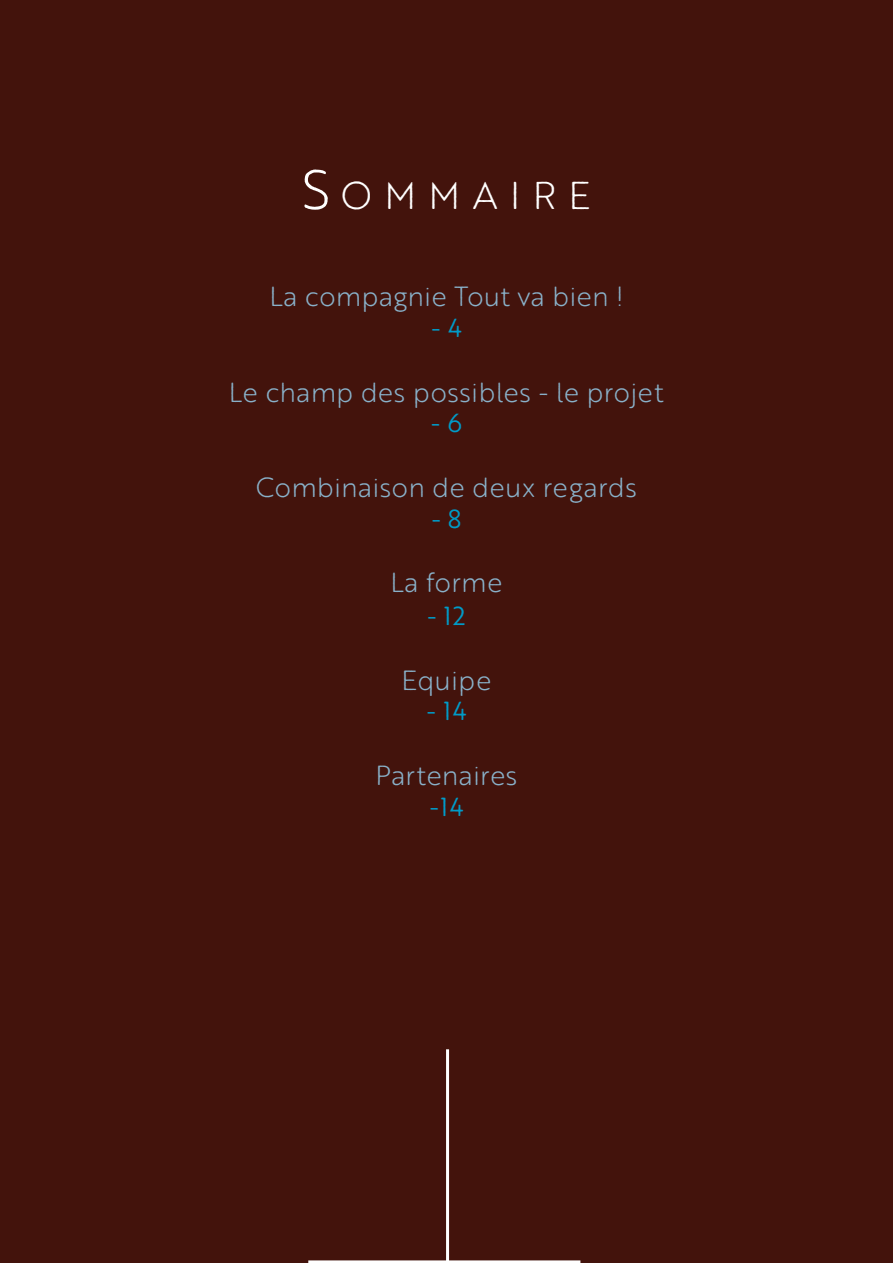
<style>
.page{position:relative;width:893px;height:1263px;background:#43130c}
.page>*{position:absolute;margin:0;border:0;box-sizing:border-box;transform-origin:0 0}
.t1{font:300 37.8px "Brother 1816 Printed";letter-spacing:.325em;color:#fff}
.t2{font:300 27px "Brother 1816 Printed";color:#89b1c9}
.t3{font:25.5px "Brother 1816 Printed";color:#009bc8}
.s1{font-size:54px}
</style>
<div class="page">
<hr style="left:308px;top:1260px;width:272px;height:3px;background:#fff">
<hr style="left:446px;top:1049px;width:3px;height:214px;background:#fff">
<h1 class="t1" style="left:302px;top:168px;width:290px"><span class="s1">S</span>OMMAIRE</h1>
<p class="t2" style="left:269px;top:277px;width:355px">La compagnie Tout va bien !</p>
<p class="t3" style="left:431px;top:309px;width:32px">- 4</p>
<p class="t2" style="left:229px;top:372px;width:437px">Le champ des possibles - le projet</p>
<p class="t3" style="left:431px;top:404px;width:33px">- 6</p>
<p class="t2" style="left:256px;top:467px;width:382px">Combinaison de deux regards</p>
<p class="t3" style="left:431px;top:500px;width:32px">- 8</p>
<p class="t2" style="left:390px;top:563px;width:114px">La forme</p>
<p class="t3" style="left:427px;top:597px;width:40px">- 12</p>
<p class="t2" style="left:401px;top:660px;width:92px">Equipe</p>
<p class="t3" style="left:427px;top:692px;width:41px">- 14</p>
<p class="t2" style="left:375px;top:755px;width:144px">Partenaires</p>
<p class="t3" style="left:429px;top:788px;width:36px">-14</p>
</div>
